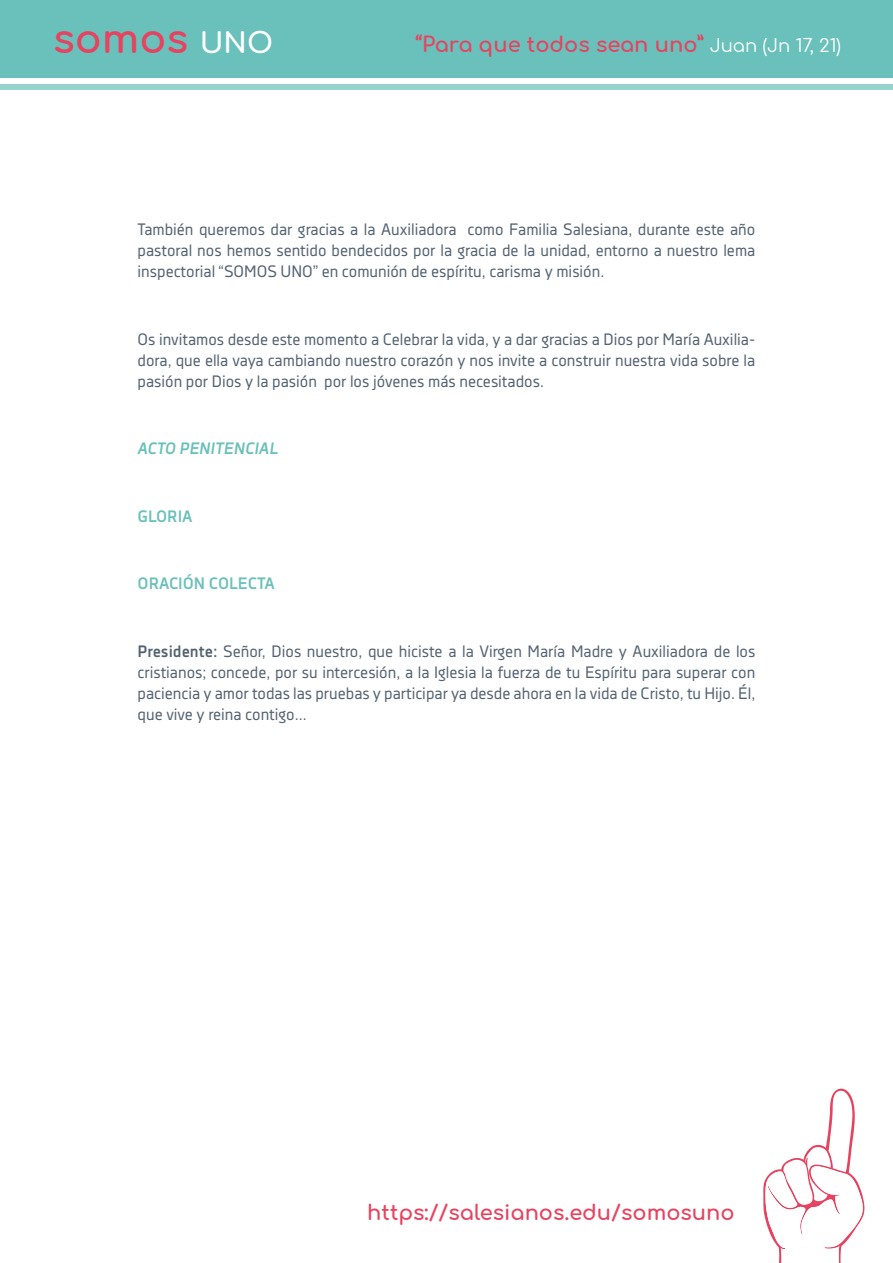
<style>
.page{position:relative;width:893px;height:1263px;background:#fff}
.page>*{position:absolute;margin:0;border:0;box-sizing:border-box;transform-origin:0 0}
.t1{font:700 40.05px "Comfortaa";color:#e74360}
.t2{font:700 21px "Comfortaa";color:#e74360}
.t3{font:16.5px/21px "Decima Nova Pro";color:#536271;text-align:justify}
.t4{font:700 16.5px "Decima Nova Pro";color:#6ac0ba}
.t5{font:italic 700 16.5px "Decima Nova Pro";color:#6ac0ba}
.s1{font-size:28.2px;color:#fff}
.s2{font-weight:400;font-size:18px;color:#fff}
.s3{font-weight:700}
</style>
<div class="page">
<svg style="left:763px;top:1089px;width:101px;height:174px"></svg>
<div style="left:0;top:0;width:893px;height:77px;background:#6ac0ba"></div>
<div style="left:0;top:84px;width:893px;height:6px;background:#96d3cf"></div>
<h1 class="t1" style="left:53px;top:1px;width:221px">somos <span class="s1">UNO</span></h1>
<p class="t2" style="left:416px;top:25px;width:427px">“Para que todos sean uno” <span class="s2">Juan (Jn 17, 21)</span></p>
<p class="t3" style="left:138px;top:219px;width:619px">También queremos dar gracias a la Auxiliadora como Familia Salesiana, durante este año pastoral nos hemos sentido bendecidos por la gracia de la unidad, entorno a nuestro lema inspectorial “SOMOS UNO” en comunión de espíritu, carisma y misión.</p>
<p class="t3" style="left:138px;top:328px;width:619px">Os invitamos desde este momento a Celebrar la vida, y a dar gracias a Dios por María Auxilia&shy;dora, que ella vaya cambiando nuestro corazón y nos invite a construir nuestra vida sobre la pasión por Dios y la pasión por los jóvenes más necesitados.</p>
<p class="t5" style="left:138px;top:439px;width:142px">ACTO PENITENCIAL</p>
<p class="t4" style="left:138px;top:506px;width:21px">GLORIA</p>
<p class="t4" style="left:138px;top:574px;width:20px">ORACI</p>
<p class="t4" style="left:183px;top:574px;width:37px">ÓN COLECTA</p>
<p class="t3" style="left:138px;top:641px;width:619px"><span class="s3">PRESIDENTE:</span> Señor, Dios nuestro, que hiciste a la Virgen María Madre y Auxiliadora de los cristianos; concede, por su intercesión, a la Iglesia la fuerza de tu Espíritu para superar con paciencia y amor todas las pruebas y participar ya desde ahora en la vida de Cristo, tu Hijo. Él, que vive y reina contigo...</p>
<p class="t2" style="left:367px;top:1193px;width:369px">https://salesianos.edu/somosuno</p>
</div>
